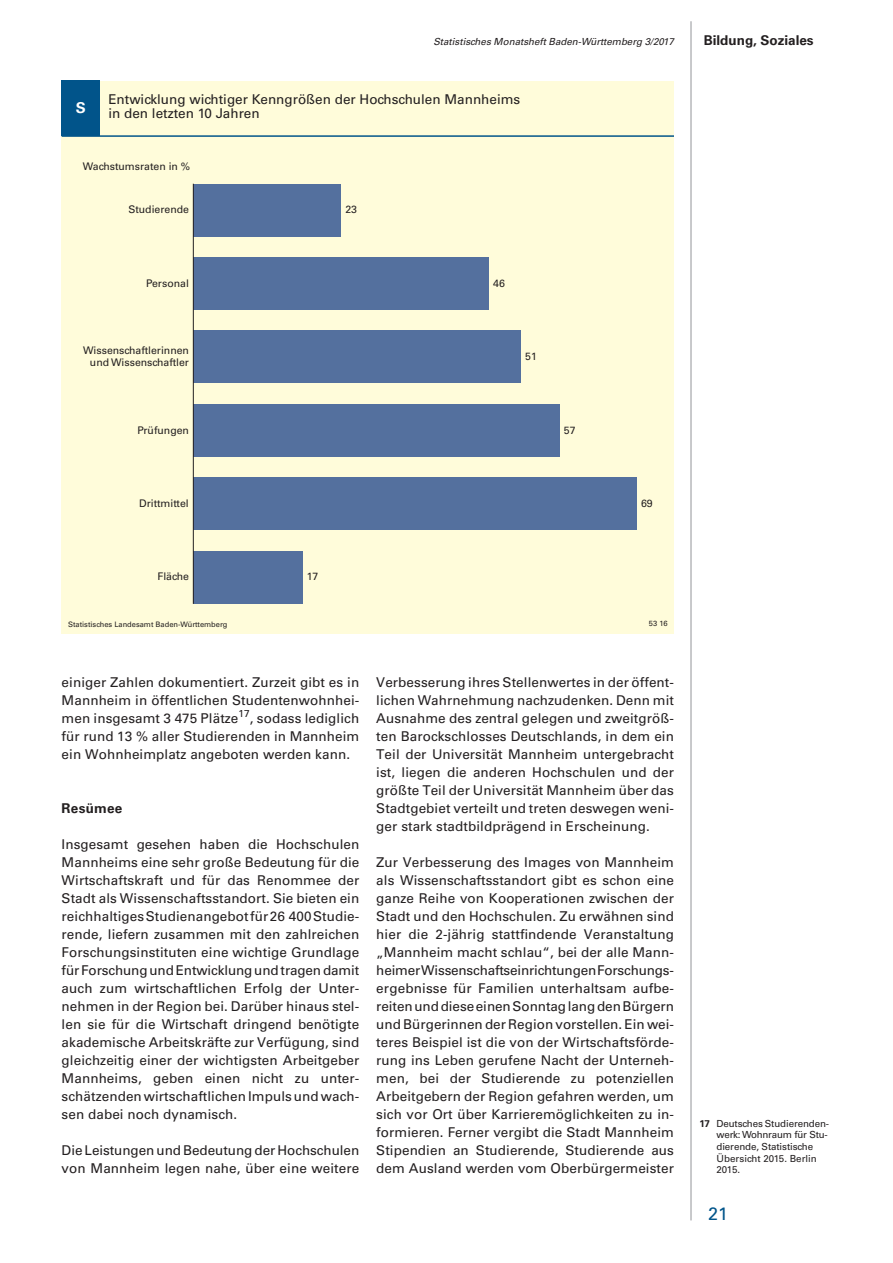
<style>
.page{position:relative;width:893px;height:1263px;background:#fff}
.page>*{position:absolute;margin:0;border:0;box-sizing:border-box;transform-origin:0 0}
.t1{font:18px "Univers";color:#01548a}
.t2{font:700 15px "Univers";color:#fff}
.t3{font:13.5px/18px "Univers";letter-spacing:.005em;color:#231f20;text-align:justify}
.t4{font:700 13.5px "Univers";color:#231f20}
.t5{font:700 13.5px "Univers";letter-spacing:.02em;color:#231f20}
.t6{font:10.5px/12.6px "Univers";color:#231f20;text-align:right}
.t7{font:9.75px/11.7px "Univers";letter-spacing:-.01em;color:#231f20}
.t8{font:italic 9.75px "Univers";color:#231f20}
.t9{font:7.5px "Univers";color:#231f20}
.s1{font-weight:700}
</style>
<div class="page">
<hr style="left:691px;top:21px;width:1px;height:1199px;background:#939598">
<div style="left:62px;top:81px;width:612px;height:553px;background:#fffcda"></div>
<div style="left:62px;top:81px;width:38px;height:55px;background:#01548a"></div>
<div style="left:193px;top:184px;width:148px;height:53px;background:#54709e"></div>
<div style="left:193px;top:257px;width:296px;height:53px;background:#54709e"></div>
<div style="left:193px;top:330px;width:328px;height:53px;background:#54709e"></div>
<div style="left:193px;top:404px;width:367px;height:53px;background:#54709e"></div>
<div style="left:193px;top:477px;width:444px;height:53px;background:#54709e"></div>
<div style="left:193px;top:551px;width:110px;height:52px;background:#54709e"></div>
<hr style="left:193px;top:184px;width:1px;height:420px;background:#231f20">
<hr style="left:62px;top:135px;width:612px;height:2px;background:#01548a">
<p class="t2" style="left:76px;top:99px;width:12px">S</p>
<p class="t8" style="left:433px;top:35px;width:242px">Statistisches Monatsheft Baden-Württemberg 3/2017</p>
<p class="t4" style="left:704px;top:32px;width:111px">Bildung, Soziales</p>
<p class="t3" style="left:108px;top:92px;width:413px;line-height:14.2px">Entwicklung wichtiger Kenngrößen der Hochschulen Mannheims in den letzten 10 Jahren</p>
<p class="t6" style="left:83px;top:160px;width:109px">Wachstumsraten in %</p>
<p class="t6" style="left:128px;top:203px;width:62px">Studierende</p>
<p class="t6" style="left:345px;top:203px;width:13px">23</p>
<p class="t6" style="left:146px;top:277px;width:45px">Personal</p>
<p class="t6" style="left:493px;top:277px;width:13px">46</p>
<p class="t6" style="left:83px;top:344px;width:107px">Wissenschaftlerinnen und Wissenschaftler</p>
<p class="t6" style="left:525px;top:350px;width:13px">51</p>
<p class="t6" style="left:137px;top:424px;width:53px">Prüfungen</p>
<p class="t6" style="left:564px;top:424px;width:13px">57</p>
<p class="t6" style="left:139px;top:497px;width:51px">Drittmittel</p>
<p class="t6" style="left:641px;top:497px;width:13px">69</p>
<p class="t6" style="left:157px;top:570px;width:33px">Fläche</p>
<p class="t6" style="left:307px;top:570px;width:13px">17</p>
<p class="t9" style="left:68px;top:619px;width:161px">Statistisches Landesamt Baden-Württemberg</p>
<p class="t9" style="left:649px;top:619px;width:20px">53 16</p>
<p class="t3" style="left:62px;top:673px;width:299px">einiger Zahlen dokumentiert. Zurzeit gibt es in Mannheim in öffentlichen Studentenwohnhei&shy;men insgesamt 3 475 Plätze<sup>17</sup>, sodass lediglich für rund 13 % aller Studierenden in Mannheim ein Wohnheimplatz angeboten werden kann.</p>
<p class="t5" style="left:62px;top:800px;width:62px">Resümee</p>
<p class="t3" style="left:62px;top:835px;width:299px">Insgesamt gesehen haben die Hochschulen Mannheims eine sehr große Bedeutung für die Wirtschaftskraft und für das Renommee der Stadt als Wissenschaftsstandort. Sie bieten ein reichhaltiges Studienangebot für 26 400 Studie&shy;rende, liefern zusammen mit den zahlreichen Forschungsinstituten eine wichtige Grundlage für Forschung und Entwicklung und tragen damit auch zum wirtschaftlichen Erfolg der Unter&shy;nehmen in der Region bei. Darüber hinaus stel&shy;len sie für die Wirtschaft dringend benötigte akademische Arbeitskräfte zur Verfügung, sind gleichzeitig einer der wichtigsten Arbeitgeber Mannheims, geben einen nicht zu unter&shy;schätzenden wirtschaftlichen Impuls und wach&shy;sen dabei noch dynamisch.</p>
<p class="t3" style="left:62px;top:1141px;width:299px">Die Leistungen und Bedeutung der Hochschulen von Mannheim legen nahe, über eine weitere</p>
<p class="t3" style="left:376px;top:673px;width:299px">Verbesserung ihres Stellenwertes in der öffent&shy;lichen Wahrnehmung nachzudenken. Denn mit Ausnahme des zentral gelegen und zweitgröß&shy;ten Barockschlosses Deutschlands, in dem ein Teil der Universität Mannheim untergebracht ist, liegen die anderen Hochschulen und der größte Teil der Universität Mannheim über das Stadtgebiet verteilt und treten deswegen weni&shy;ger stark stadtbildprägend in Erscheinung.</p>
<p class="t3" style="left:376px;top:853px;width:299px">Zur Verbesserung des Images von Mannheim als Wissenschaftsstandort gibt es schon eine ganze Reihe von Kooperationen zwischen der Stadt und den Hochschulen. Zu erwähnen sind hier die 2-jährig stattfindende Veranstaltung „Mannheim macht schlau“, bei der alle Mann&shy;heimer Wissenschaftseinrichtungen Forschungs&shy;ergebnisse für Familien unterhaltsam aufbe&shy;reiten und diese einen Sonntag lang den Bürgern und Bürgerinnen der Region vorstellen. Ein wei&shy;teres Beispiel ist die von der Wirtschaftsförde&shy;rung ins Leben gerufene Nacht der Unterneh&shy;men, bei der Studierende zu potenziellen Arbeitgebern der Region gefahren werden, um sich vor Ort über Karrieremöglichkeiten zu in&shy;formieren. Ferner vergibt die Stadt Mannheim Stipendien an Studierende, Studierende aus dem Ausland werden vom Oberbürgermeister</p>
<p class="t7" style="left:716px;top:1117px;width:113px;text-indent:-17px"><span class="s1">17</span> Deutsches Studierenden&shy;werk: Wohnraum für Stu&shy;dierende, Statistische<br>Übersicht 2015. Berlin<br>2015.</p>
<h1 class="t1" style="left:708px;top:1203px;width:22px">21</h1>
</div>
